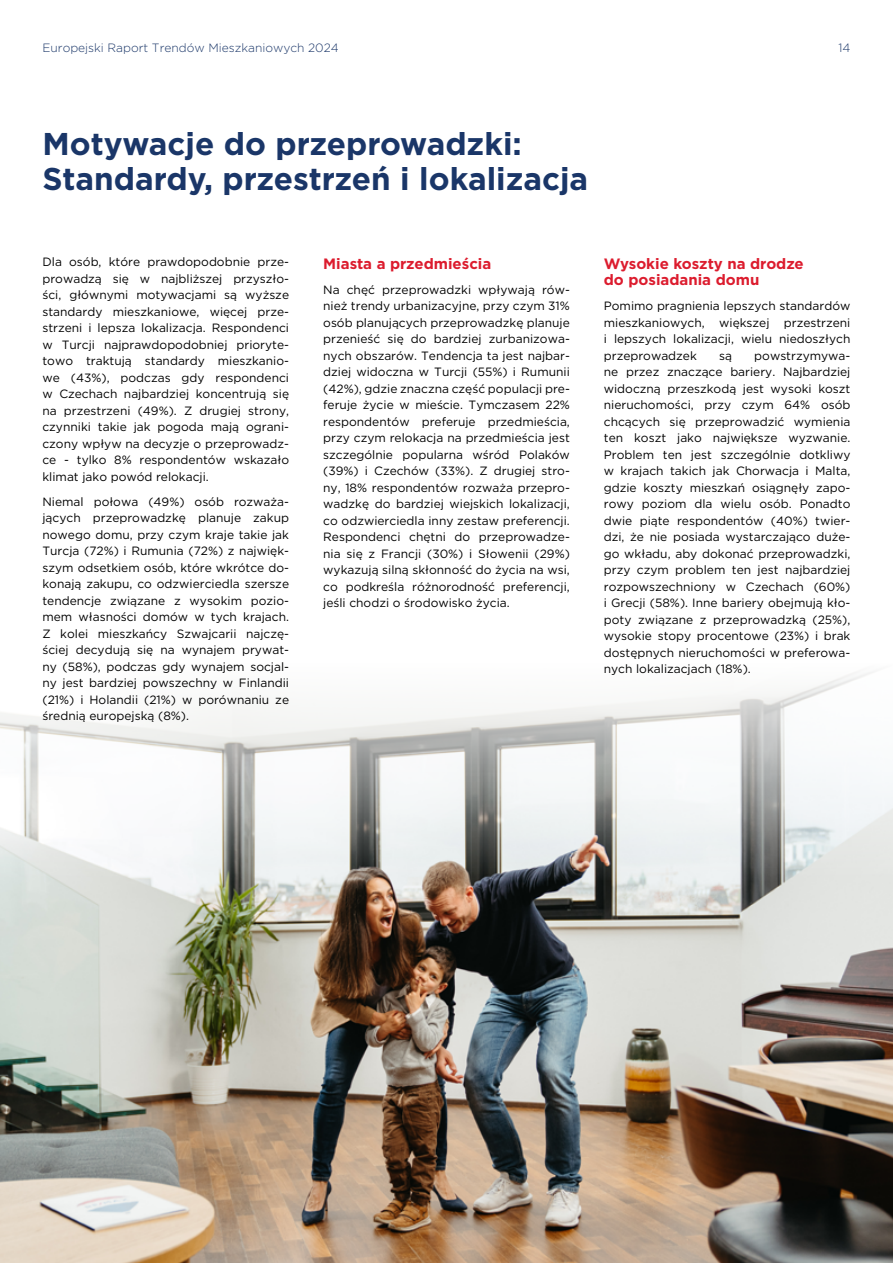
<style>
.page{position:relative;width:893px;height:1263px;background:#fff}
.page>*{position:absolute;margin:0;border:0;box-sizing:border-box;transform-origin:0 0}
.t1{font:700 31.5px/34.5px "Gotham";color:#1a3668}
.t2{font:700 15px/16.5px "Gotham";color:#dc1c2e}
.t3{font:12px/16.5px "Gotham";color:#000;text-align:justify}
.t4{font:300 12px "Gotham";color:#1a3668}
</style>
<div class="page">
<img style="left:0;top:672px;width:893px;height:591px">
<p class="t4" style="left:42px;top:40px;width:298px">Europejski Raport Trendów Mieszkaniowych 2024</p>
<p class="t4" style="left:838px;top:40px;width:13px">14</p>
<h1 class="t1" style="left:42px;top:127px;width:547px">Motywacje do przeprowadzki:<br>Standardy, przestrzeń i lokalizacja</h1>
<p class="t3" style="left:42px;top:253px;width:248px">Dla osób, które prawdopodobnie prze&shy;prowadzą się w najbliższej przyszło&shy;ści, głównymi motywacjami są wyższe standardy mieszkaniowe, więcej prze&shy;strzeni i lepsza lokalizacja. Respondenci w Turcji najprawdopodobniej prioryte&shy;towo traktują standardy mieszkanio&shy;we (43%), podczas gdy respondenci w Czechach najbardziej koncentrują się na przestrzeni (49%). Z drugiej strony, czynniki takie jak pogoda mają ograni&shy;czony wpływ na decyzje o przeprowadz&shy;ce - tylko 8% respondentów wskazało klimat jako powód relokacji.</p>
<p class="t3" style="left:42px;top:493px;width:248px">Niemal połowa (49%) osób rozważa&shy;jących przeprowadzkę planuje zakup nowego domu, przy czym kraje takie jak Turcja (72%) i Rumunia (72%) z najwięk&shy;szym odsetkiem osób, które wkrótce do&shy;konają zakupu, co odzwierciedla szersze tendencje związane z wysokim pozio&shy;mem własności domów w tych krajach.<br>Z kolei mieszkańcy Szwajcarii najczę&shy;ściej decydują się na wynajem prywat&shy;ny (58%), podczas gdy wynajem socjal&shy;ny jest bardziej powszechny w Finlandii (21%) i Holandii (21%) w porównaniu ze średnią europejską (8%).</p>
<p class="t2" style="left:323px;top:255px;width:170px">Miasta a przedmieścia</p>
<p class="t3" style="left:323px;top:281px;width:248px">Na chęć przeprowadzki wpływają rów&shy;nież trendy urbanizacyjne, przy czym 31% osób planujących przeprowadzkę planuje przenieść się do bardziej zurbanizowa&shy;nych obszarów. Tendencja ta jest najbar&shy;dziej widoczna w Turcji (55%) i Rumunii (42%), gdzie znaczna część populacji pre&shy;feruje życie w mieście. Tymczasem 22% respondentów preferuje przedmieścia, przy czym relokacja na przedmieścia jest szczególnie popularna wśród Polaków (39%) i Czechów (33%). Z drugiej stro&shy;ny, 18% respondentów rozważa przepro&shy;wadzkę do bardziej wiejskich lokalizacji, co odzwierciedla inny zestaw preferencji.<br>Respondenci chętni do przeprowadze&shy;nia się z Francji (30%) i Słowenii (29%) wykazują silną skłonność do życia na wsi, co podkreśla różnorodność preferencji, jeśli chodzi o środowisko życia.</p>
<p class="t2" style="left:604px;top:255px;width:202px">Wysokie koszty na drodze do posiadania domu</p>
<p class="t3" style="left:604px;top:297px;width:248px">Pomimo pragnienia lepszych standardów mieszkaniowych, większej przestrzeni i lepszych lokalizacji, wielu niedoszłych przeprowadzek</p>
<p class="t3" style="left:604px;top:347px;width:248px;text-indent:150px">powstrzymywa&shy;ne przez znaczące bariery. Najbardziej widoczną przeszkodą jest wysoki koszt nieruchomości, przy czym 64% osób chcących się przeprowadzić wymienia ten koszt jako największe wyzwanie.<br>Problem ten jest szczególnie dotkliwy w krajach takich jak Chorwacja i Malta, gdzie koszty mieszkań osiągnęły zapo&shy;rowy poziom dla wielu osób. Ponadto dwie piąte respondentów (40%) twier&shy;dzi, że nie posiada wystarczająco duże&shy;go wkładu, aby dokonać przeprowadzki, przy czym problem ten jest najbardziej rozpowszechniony w Czechach (60%) i Grecji (58%). Inne bariery obejmują kło&shy;poty związane z przeprowadzką (25%), wysokie stopy procentowe (23%) i brak dostępnych nieruchomości w preferowa&shy;nych lokalizacjach (18%).</p>
<p class="t3" style="left:719px;top:347px;width:14px">są</p>
</div>
